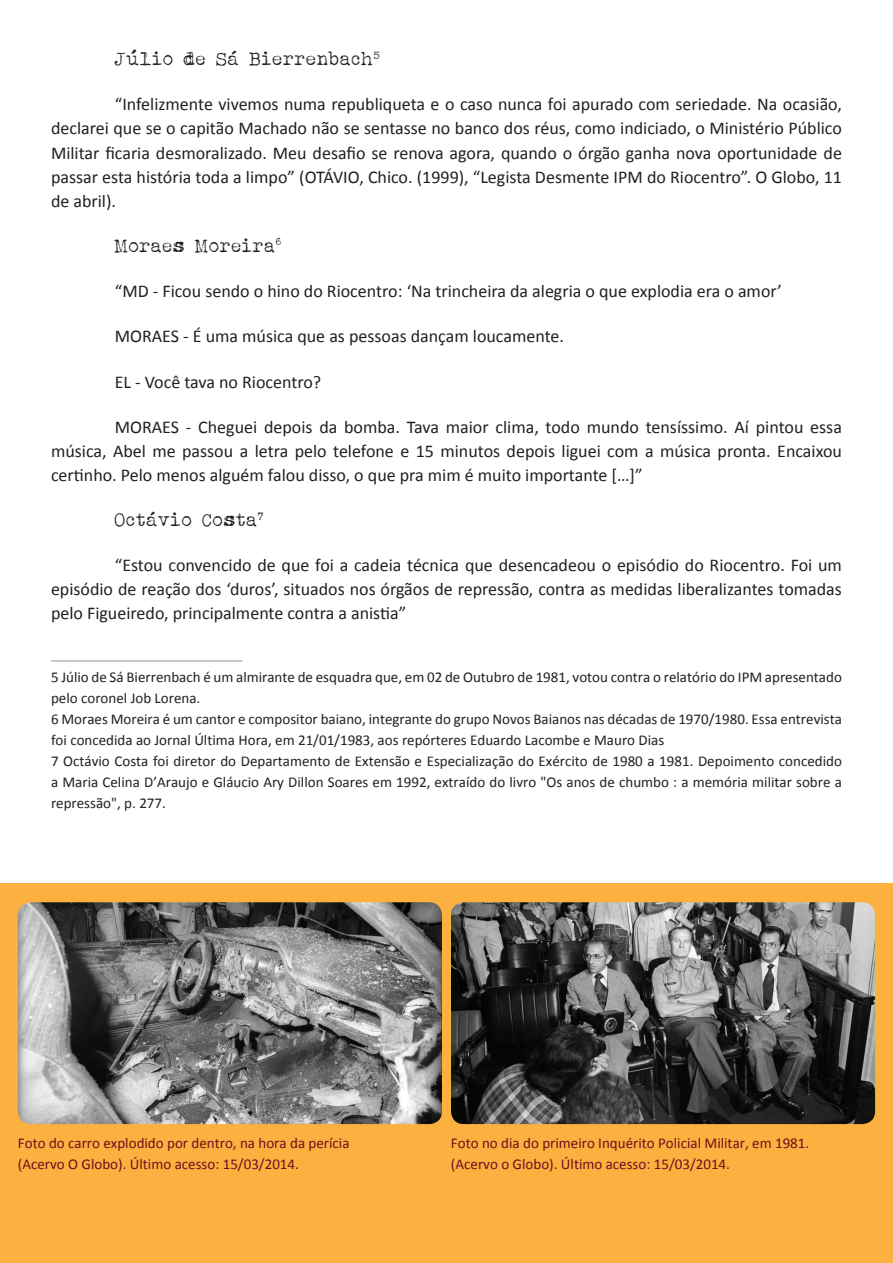
<style>
.page{position:relative;width:893px;height:1263px;background:#fff}
.page>*{position:absolute;margin:0;border:0;box-sizing:border-box;transform-origin:0 0}
.Corpo_Texto{font:19.5px "Albertsthal Typewriter";color:#231f20}
.Corpo_Texto-2{font:18px/24px "Calibri";color:#231f20;text-align:justify}
.Nota_de_rodapé{font:15px/21px "Calibri";color:#231f20}
.Nota_de_rodapé-2{font:15px "Calibri";color:#740c1f}
</style>
<div class="page">
<hr style="left:51px;top:660px;width:191px;height:1px;background:#939598">
<div style="left:0;top:883px;width:893px;height:380px;background:#fbb03f"></div>
<img style="left:18px;top:902px;width:424px;height:222px">
<img style="left:451px;top:902px;width:424px;height:222px">
<p class="Corpo_Texto" style="left:115px;top:48px;width:267px">Júlio de Sá Bierrenbach<sup>5</sup></p>
<p class="Corpo_Texto-2" style="left:51px;top:92px;width:792px;text-indent:64px">“Infelizmente vivemos numa republiqueta e o caso nunca foi apurado com seriedade. Na ocasião, declarei que se o capitão Machado não se sentasse no banco dos réus, como indiciado, o Ministério Público Militar ficaria desmoralizado. Meu desafio se renova agora, quando o órgão ganha nova oportunidade de passar esta história toda a limpo” (OTÁVIO, Chico. (1999), “Legista Desmente IPM do Riocentro”. O Globo, 11 de abril).</p>
<p class="Corpo_Texto" style="left:115px;top:234px;width:169px">Moraes Moreira<sup>6</sup></p>
<p class="Corpo_Texto-2" style="left:115px;top:278px;width:669px">“MD - Ficou sendo o hino do Riocentro: ‘Na trincheira da alegria o que explodia era o amor’</p>
<p class="Corpo_Texto-2" style="left:115px;top:323px;width:451px">MORAES - É uma música que as pessoas dançam loucamente.</p>
<p class="Corpo_Texto-2" style="left:115px;top:369px;width:208px">EL - Você tava no Riocentro?</p>
<p class="Corpo_Texto-2" style="left:51px;top:414px;width:792px;text-indent:64px">MORAES - Cheguei depois da bomba. Tava maior clima, todo mundo tensíssimo. Aí pintou essa música, Abel me passou a letra pelo telefone e 15 minutos depois liguei com a música pronta. Encaixou certinho. Pelo menos alguém falou disso, o que pra mim é muito importante […]”</p>
<p class="Corpo_Texto" style="left:115px;top:508px;width:151px">Octávio Costa<sup>7</sup></p>
<p class="Corpo_Texto-2" style="left:51px;top:552px;width:792px;text-indent:64px">“Estou convencido de que foi a cadeia técnica que desencadeou o episódio do Riocentro. Foi um episódio de reação dos ‘duros’, situados nos órgãos de repressão, contra as medidas liberalizantes tomadas pelo Figueiredo, principalmente contra a anistia”</p>
<p class="Nota_de_rodapé" style="left:51px;top:666px;width:792px">5 Júlio de Sá Bierrenbach é um almirante de esquadra que, em 02 de Outubro de 1981, votou contra o relatório do IPM apresentado pelo coronel Job Lorena.</p>
<p class="Nota_de_rodapé" style="left:51px;top:708px;width:792px">6 Moraes Moreira é um cantor e compositor baiano, integrante do grupo Novos Baianos nas décadas de 1970/1980. Essa entrevista foi concedida ao Jornal Última Hora, em 21/01/1983, aos repórteres Eduardo Lacombe e Mauro Dias</p>
<p class="Nota_de_rodapé" style="left:51px;top:750px;width:792px;text-align:justify">7 Octávio Costa foi diretor do Departamento de Extensão e Especialização do Exército de 1980 a 1981. Depoimento concedido a Maria Celina D’Araujo e Gláucio Ary Dillon Soares em 1992, extraído do livro "Os anos de chumbo : a memória militar sobre a repressão", p. 277.</p>
<p class="Nota_de_rodapé-2" style="left:18px;top:1133px;width:333px">Foto do carro explodido por dentro, na hora da perícia</p>
<p class="Nota_de_rodapé-2" style="left:18px;top:1154px;width:283px">(Acervo O Globo). Último acesso: 15/03/2014.</p>
<p class="Nota_de_rodapé-2" style="left:451px;top:1133px;width:360px">Foto no dia do primeiro Inquérito Policial Militar, em 1981.</p>
<p class="Nota_de_rodapé-2" style="left:451px;top:1154px;width:280px">(Acervo o Globo). Último acesso: 15/03/2014.</p>
</div>
